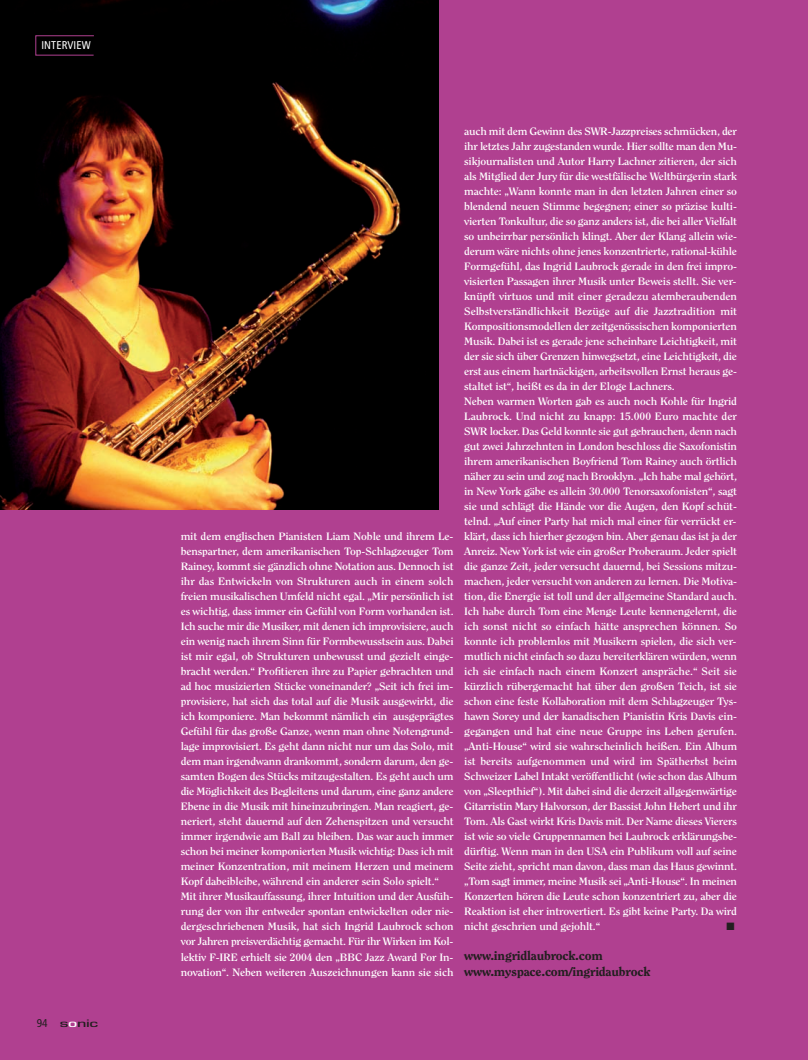
<style>
.page{position:relative;width:808px;height:1060px;background:#fff}
.page>*{position:absolute;margin:0;border:0;box-sizing:border-box;transform-origin:0 0}
.t1{font:800 12.5px/15px "Clearface Std";letter-spacing:-.015em;color:#231f20;scale:1.1 1}
.t2{font:condensed 11.25px "Frutiger LT Std";letter-spacing:.01em;color:#fff}
.t3{font:500 11.25px "Eurostile T";letter-spacing:-.02em;color:#231f20;scale:1.6 1}
.t4{font:700 10.62px/15px "Clearface Std";letter-spacing:-.015em;color:#fff;scale:1.1 1}
.t5{font:10.62px "Zapf Dingbats";color:#231f20}
.s1{font-family:"Frutiger LT Std";font-weight:400;font-stretch:condensed}
.s2{color:#fff}
</style>
<div class="page">
<div style="left:0;top:0;width:808px;height:1059px;background:#b04090"></div>
<img style="left:0;top:0;width:439px;height:509px">
<div style="left:35px;top:35px;width:59px;height:20px;border:1px solid #b04090"></div>
<p class="t2" style="left:41px;top:41px;width:51px">INTERVIEW</p>
<p class="t3" style="left:37px;top:1016px;width:40px"><span class="s1">94</span> s<span class="s2">o</span>nic</p>
<p class="t4" style="left:181px;top:529px;width:250px">mit dem englischen Pianisten Liam Noble und ihrem Le&shy;benspartner, dem amerikanischen Top-Schlagzeuger Tom Rainey, kommt sie gänzlich ohne Notation aus. Dennoch ist ihr das Entwickeln von Strukturen auch in einem solch freien musikalischen Umfeld nicht egal. „Mir persönlich ist es wichtig, dass immer ein Gefühl von Form vorhanden ist.<br>Ich suche mir die Musiker, mit denen ich improvisiere, auch ein wenig nach ihrem Sinn für Formbewusstsein aus. Dabei ist mir egal, ob Strukturen unbewusst und gezielt einge&shy;bracht werden.“ Profitieren ihre zu Papier gebrachten und ad hoc musizierten Stücke voneinander? „Seit ich frei im&shy;provisiere, hat sich das total auf die Musik ausgewirkt, die ich komponiere. Man bekommt nämlich ein ausgeprägtes Gefühl für das große Ganze, wenn man ohne Notengrund&shy;lage improvisiert. Es geht dann nicht nur um das Solo, mit dem man irgendwann drankommt, sondern darum, den ge&shy;samten Bogen des Stücks mitzugestalten. Es geht auch um die Möglichkeit des Begleitens und darum, eine ganz andere Ebene in die Musik mit hineinzubringen. Man reagiert, ge&shy;neriert, steht dauernd auf den Zehenspitzen und versucht immer irgendwie am Ball zu bleiben. Das war auch immer schon bei meiner komponierten Musik wichtig: Dass ich mit meiner Konzentration, mit meinem Herzen und meinem Kopf dabeibleibe, während ein anderer sein Solo spielt.“ Mit ihrer Musikauffassung, ihrer Intuition und der Ausfüh&shy;rung der von ihr entweder spontan entwickelten oder nie&shy;dergeschriebenen Musik, hat sich Ingrid Laubrock schon vor Jahren preisverdächtig gemacht. Für ihr Wirken im Kol&shy;lektiv F-IRE erhielt sie 2004 den „BBC Jazz Award For In&shy;novation“. Neben weiteren Auszeichnungen kann sie sich</p>
<p class="t4" style="left:464px;top:124px;width:250px">auch mit dem Gewinn des SWR-Jazzpreises schmücken, der ihr letztes Jahr zugestanden wurde. Hier sollte man den Mu&shy;sikjournalisten und Autor Harry Lachner zitieren, der sich als Mitglied der Jury für die westfälische Weltbürgerin stark machte: „Wann konnte man in den letzten Jahren einer so blendend neuen Stimme begegnen; einer so präzise kulti&shy;vierten Tonkultur, die so ganz anders ist, die bei aller Vielfalt so unbeirrbar persönlich klingt. Aber der Klang allein wie&shy;derum wäre nichts ohne jenes konzentrierte, rational-kühle Formgefühl, das Ingrid Laubrock gerade in den frei impro&shy;visierten Passagen ihrer Musik unter Beweis stellt. Sie ver&shy;knüpft virtuos und mit einer geradezu atemberaubenden Selbstverständlichkeit Bezüge auf die Jazztradition mit Kompositionsmodellen der zeitgenössischen komponierten Musik. Dabei ist es gerade jene scheinbare Leichtigkeit, mit der sie sich über Grenzen hinwegsetzt, eine Leichtigkeit, die erst aus einem hartnäckigen, arbeitsvollen Ernst heraus ge&shy;staltet ist“, heißt es da in der Eloge Lachners.<br>Neben warmen Worten gab es auch noch Kohle für Ingrid Laubrock. Und nicht zu knapp: 15.000 Euro machte der SWR locker. Das Geld konnte sie gut gebrauchen, denn nach gut zwei Jahrzehnten in London beschloss die Saxofonistin ihrem amerikanischen Boyfriend Tom Rainey auch örtlich näher zu sein und zog nach Brooklyn. „Ich habe mal gehört, in New York gäbe es allein 30.000 Tenorsaxofonisten“, sagt sie und schlägt die Hände vor die Augen, den Kopf schüt&shy;telnd. „Auf einer Party hat mich mal einer für verrückt er&shy;klärt, dass ich hierher gezogen bin. Aber genau das ist ja der Anreiz. New York ist wie ein großer Proberaum. Jeder spielt die ganze Zeit, jeder versucht dauernd, bei Sessions mitzu&shy;machen, jeder versucht von anderen zu lernen. Die Motiva&shy;tion, die Energie ist toll und der allgemeine Standard auch.<br>Ich habe durch Tom eine Menge Leute kennengelernt, die ich sonst nicht so einfach hätte ansprechen können. So konnte ich problemlos mit Musikern spielen, die sich ver&shy;mutlich nicht einfach so dazu bereiterklären würden, wenn ich sie einfach nach einem Konzert anspräche.“ Seit sie kürzlich rübergemacht hat über den großen Teich, ist sie schon eine feste Kollaboration mit dem Schlagzeuger Tys&shy;hawn Sorey und der kanadischen Pianistin Kris Davis ein&shy;gegangen und hat eine neue Gruppe ins Leben gerufen. „Anti-House“ wird sie wahrscheinlich heißen. Ein Album ist bereits aufgenommen und wird im Spätherbst beim Schweizer Label Intakt veröffentlicht (wie schon das Album von „Sleepthief“). Mit dabei sind die derzeit allgegenwärtige Gitarristin Mary Halvorson, der Bassist John Hebert und ihr Tom. Als Gast wirkt Kris Davis mit. Der Name dieses Vierers ist wie so viele Gruppennamen bei Laubrock erklärungsbe&shy;dürftig. Wenn man in den USA ein Publikum voll auf seine Seite zieht, spricht man davon, dass man das Haus gewinnt. „Tom sagt immer, meine Musik sei „Anti-House“. In meinen Konzerten hören die Leute schon konzentriert zu, aber die Reaktion ist eher introvertiert. Es gibt keine Party. Da wird nicht geschrien und gejohlt.“</p>
<p class="t5" style="left:726px;top:920px;width:10px">■</p>
<p class="t1" style="left:464px;top:949px;width:171px">www.ingridlaubrock.com www.myspace.com/ingridaubrock</p>
</div>
